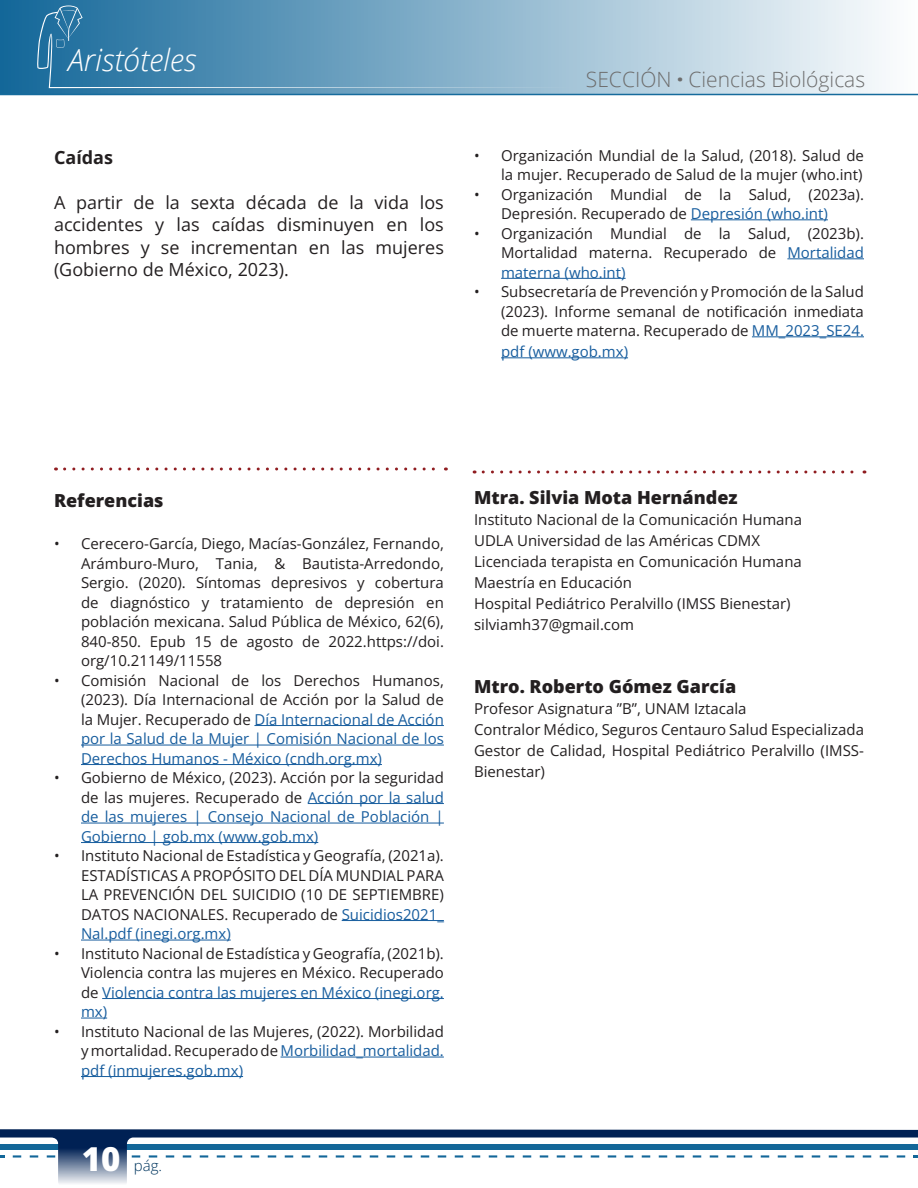
<style>
.page{position:relative;width:918px;height:1188px;background:#fff}
.page>*{position:absolute;margin:0;border:0;box-sizing:border-box;transform-origin:0 0}
.t1{font:italic 300 30.45px "Open Sans";color:#fff}
.t2{font:300 21px "Open Sans";color:#6d6d6d}
.t3{font:18px/22.5px "Open Sans";color:#231f20;text-align:justify}
.t4{font:800 18px "Open Sans";color:#231f20}
.t5{font:700 18px "Open Sans";color:#231f20}
.t6{font:15px/19.5px "Open Sans";color:#231f20;text-align:justify}
.t7{font:15px/19.5px "Open Sans";color:#175d9e;text-align:justify}
.t8{font:300 15px "Open Sans";color:#00365f}
.s1{font-weight:800}
.s2{color:#175d9e}
.s3{color:#231f20}
.s4{font-weight:800;font-size:33px;color:#fff}
</style>
<div class="page">
<div style="left:0;top:0;width:918px;height:94px;background:linear-gradient(to right,#136799,#fdfdfe)"></div>
<hr style="left:0;top:94px;width:918px;height:1px;background:#166b9c">
<svg style="left:37px;top:6px;width:537px;height:82px;background:#639abb"></svg>
<svg style="left:0;top:1129px;width:918px;height:55px"></svg>
<hr style="left:254px;top:725px;width:190px;height:1px;background:#175d9e">
<hr style="left:81px;top:745px;width:363px;height:1px;background:#175d9e">
<hr style="left:81px;top:764px;width:301px;height:1px;background:#175d9e">
<hr style="left:308px;top:803px;width:136px;height:1px;background:#175d9e">
<hr style="left:81px;top:823px;width:363px;height:1px;background:#175d9e">
<hr style="left:81px;top:842px;width:237px;height:1px;background:#175d9e">
<hr style="left:342px;top:920px;width:102px;height:1px;background:#175d9e">
<hr style="left:81px;top:940px;width:150px;height:1px;background:#175d9e">
<hr style="left:102px;top:998px;width:342px;height:1px;background:#175d9e">
<svg style="left:81px;top:1018px;width:26px;height:1px"></svg>
<hr style="left:281px;top:1057px;width:163px;height:1px;background:#175d9e">
<hr style="left:81px;top:1076px;width:162px;height:1px;background:#175d9e">
<hr style="left:691px;top:220px;width:137px;height:1px;background:#175d9e">
<hr style="left:787px;top:259px;width:77px;height:1px;background:#175d9e">
<hr style="left:501px;top:278px;width:125px;height:1px;background:#175d9e">
<hr style="left:752px;top:337px;width:112px;height:1px;background:#175d9e">
<hr style="left:501px;top:358px;width:127px;height:1px;background:#175d9e">
<svg style="left:65px;top:468px;width:381px;height:3px"></svg>
<svg style="left:483px;top:471px;width:382px;height:3px"></svg>
<h1 class="t1" style="left:68px;top:39px;width:130px">Aristóteles</h1>
<p class="t5" style="left:54px;top:145px;width:61px">Caídas</p>
<p class="t3" style="left:54px;top:191px;width:391px">A partir de la sexta década de la vida los accidentes y las caídas disminuyen en los hombres y se incrementan en las mujeres (Gobierno de México, 2023).</p>
<h2 class="t2" style="left:586px;top:65px;width:281px">SECCIÓN <span class="s1">·</span> Ciencias Biológicas</h2>
<p class="t6" style="left:474px;top:145px;width:391px;text-align:right">• Organización Mundial de la Salud, (2018). Salud de la mujer. Recuperado de Salud de la mujer (who.int)</p>
<p class="t6" style="left:501px;top:184px;width:364px;text-indent:-27px">• Organización Mundial de la Salud, (2023a).<br>Depresión. Recuperado de <span class="s2">Depresión (who.int)</span></p>
<p class="t6" style="left:501px;top:223px;width:364px;text-indent:-27px">• Organización Mundial de la Salud, (2023b).<br>Mortalidad materna. Recuperado de <span class="s2">Mortalidad materna (who.int)</span></p>
<p class="t6" style="left:501px;top:282px;width:364px;text-indent:-27px">• Subsecretaría de Prevención y Promoción de la Salud (2023). Informe semanal de notificación inmediata de muerte materna. Recuperado de <span class="s2">MM_2023_SE24.</span></p>
<p class="t7" style="left:501px;top:342px;width:129px">pdf (www.gob.mx)</p>
<p class="t4" style="left:54px;top:487px;width:111px">Referencias</p>
<p class="t6" style="left:81px;top:534px;width:364px;text-indent:-27px">• Cerecero-García, Diego, Macías-González, Fernando, Arámburo-Muro, Tania, &amp; Bautista-Arredondo, Sergio. (2020). Síntomas depresivos y cobertura de diagnóstico y tratamiento de depresión en población mexicana. Salud Pública de México, 62(6), 840-850. Epub 15 de agosto de 2022.https://doi. org/10.21149/11558</p>
<p class="t6" style="left:81px;top:670px;width:364px;text-indent:-27px">• Comisión Nacional de los Derechos Humanos, (2023). Día Internacional de Acción por la Salud de la Mujer. Recuperado de <span class="s2">Día Internacional de Acción por la Salud de la Mujer | Comisión Nacional de los Derechos Humanos - México (cndh.org.mx)</span></p>
<p class="t7" style="left:81px;top:768px;width:364px;text-indent:-27px"><span class="s3">• Gobierno de México, (2023). Acción por la seguridad de las mujeres. Recuperado de</span> Acción por la salud de las mujeres | Consejo Nacional de Población | Gobierno | gob.mx (www.gob.mx)</p>
<p class="t6" style="left:81px;top:846px;width:364px;text-indent:-27px">• Instituto Nacional de Estadística y Geografía, (2021a).<br>ESTADÍSTICAS A PROPÓSITO DEL DÍA MUNDIAL PARA LA PREVENCIÓN DEL SUICIDIO (10 DE SEPTIEMBRE)<br>DATOS NACIONALES. Recuperado de <span class="s2">Suicidios2021_ Nal.pdf (inegi.org.mx)</span></p>
<p class="t6" style="left:81px;top:943px;width:364px;text-indent:-27px">• Instituto Nacional de Estadística y Geografía, (2021b).<br>Violencia contra las mujeres en México. Recuperado de <span class="s2">Violencia contra las mujeres en México (inegi.org. mx)</span></p>
<p class="t6" style="left:81px;top:1021px;width:364px;text-indent:-27px">• Instituto Nacional de las Mujeres, (2022). Morbilidad y mortalidad. Recuperado de <span class="s2">Morbilidad_mortalidad. pdf (inmujeres.gob.mx)</span></p>
<p class="t8" style="left:82px;top:1155px;width:82px"><span class="s4">10</span> pág.</p>
<p class="t4" style="left:474px;top:484px;width:265px">Mtra. Silvia Mota Hernández</p>
<p class="t6" style="left:474px;top:510px;width:330px">Instituto Nacional de la Comunicación Humana</p>
<p class="t6" style="left:474px;top:531px;width:288px">UDLA Universidad de las Américas CDMX</p>
<p class="t6" style="left:474px;top:552px;width:329px">Licenciada terapista en Comunicación Humana</p>
<p class="t6" style="left:474px;top:573px;width:159px">Maestría en Educación</p>
<p class="t6" style="left:474px;top:594px;width:318px">Hospital Pediátrico Peralvillo (IMSS Bienestar)</p>
<p class="t6" style="left:474px;top:615px;width:162px">silviamh37@gmail.com</p>
<p class="t4" style="left:474px;top:673px;width:264px">Mtro. Roberto Gómez García</p>
<p class="t6" style="left:474px;top:699px;width:274px">Profesor Asignatura ”B”, UNAM Iztacala</p>
<p class="t6" style="left:474px;top:720px;width:391px">Contralor Médico, Seguros Centauro Salud Especializada</p>
<p class="t6" style="left:474px;top:740px;width:391px;line-height:21px">Gestor de Calidad, Hospital Pediátrico Peralvillo (IMSS-<br>Bienestar)</p>
</div>
